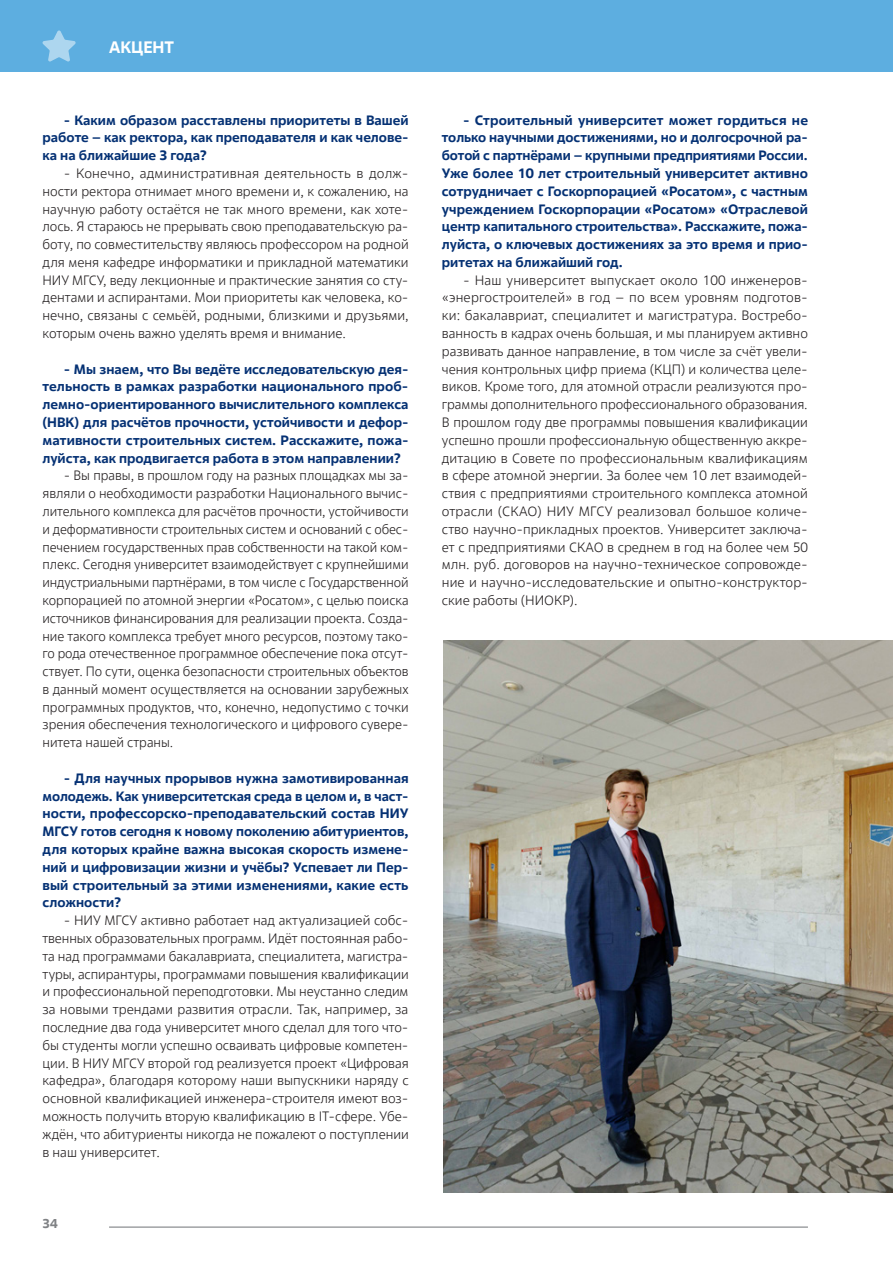
<style>
.page{position:relative;width:893px;height:1263px;background:#fff}
.page>*{position:absolute;margin:0;border:0;box-sizing:border-box;transform-origin:0 0}
.t1{font:700 16.5px "Rosatom";color:#fff}
.BASIC{font:300 13.5px/17.9px "Rosatom";color:#231f20;text-align:justify}
.BASIC-2{font:700 13.5px/17.9px "Rosatom";color:#053174;text-align:justify}
.t2{font:700 12.75px "Rosatom";color:#808285}
</style>
<div class="page">
<hr style="left:109px;top:1226px;width:699px;height:2px;background:#808285">
<div style="left:0;top:0;width:893px;height:71px;background:#5daee0"></div>
<img style="left:443px;top:640px;width:450px;height:552px">
<svg style="left:42px;top:30px;width:34px;height:32px"></svg>
<p class="t1" style="left:109px;top:37px;width:67px">АКЦЕНТ</p>
<p class="BASIC-2" style="left:43px;top:111px;width:368px;text-indent:21px">- Каким образом расставлены приоритеты в Вашей работе – как ректора, как преподавателя и как челове&shy;ка на ближайшие 3 года?</p>
<p class="BASIC" style="left:43px;top:164px;width:368px;text-indent:21px">- Конечно, административная деятельность в долж&shy;ности ректора отнимает много времени и, к сожалению, на научную работу остаётся не так много времени, как хоте&shy;лось. Я стараюсь не прерывать свою преподавательскую ра&shy;боту, по совместительству являюсь профессором на родной для меня кафедре информатики и прикладной математики НИУ МГСУ, веду лекционные и практические занятия со сту&shy;дентами и аспирантами. Мои приоритеты как человека, ко&shy;нечно, связаны с семьёй, родными, близкими и друзьями, которым очень важно уделять время и внимание.</p>
<p class="BASIC-2" style="left:43px;top:360px;width:368px;text-indent:21px">- Мы знаем, что Вы ведёте исследовательскую дея&shy;тельность в рамках разработки национального проб&shy;лемно-ориентированного вычислительного комплекса (НВК) для расчётов прочности, устойчивости и дефор&shy;мативности строительных систем. Расскажите, пожа&shy;луйста, как продвигается работа в этом направлении?</p>
<p class="BASIC" style="left:43px;top:467px;width:368px;text-indent:21px">- Вы правы, в прошлом году на разных площадках мы за&shy;являли о необходимости разработки Национального вычис&shy;лительного комплекса для расчётов прочности, устойчивости и деформативности строительных систем и оснований с обес&shy;печением государственных прав собственности на такой ком&shy;плекс. Сегодня университет взаимодействует с крупнейшими индустриальными партнёрами, в том числе с Государственной корпорацией по атомной энергии «Росатом», с целью поиска источников финансирования для реализации проекта. Созда&shy;ние такого комплекса требует много ресурсов, поэтому тако&shy;го рода отечественное программное обеспечение пока отсут&shy;ствует. По сути, оценка безопасности строительных объектов в данный момент осуществляется на основании зарубежных программных продуктов, что, конечно, недопустимо с точки зрения обеспечения технологического и цифрового сувере&shy;нитета нашей страны.</p>
<p class="BASIC-2" style="left:43px;top:769px;width:368px;text-indent:21px">- Для научных прорывов нужна замотивированная молодежь. Как университетская среда в целом и, в част&shy;ности, профессорско-преподавательский состав НИУ МГСУ готов сегодня к новому поколению абитуриентов, для которых крайне важна высокая скорость измене&shy;ний и цифровизации жизни и учёбы? Успевает ли Пер&shy;вый строительный за этими изменениями, какие есть сложности?</p>
<p class="BASIC" style="left:43px;top:912px;width:368px;text-indent:21px">- НИУ МГСУ активно работает над актуализацией собс&shy;твенных образовательных программ. Идёт постоянная рабо&shy;та над программами бакалавриата, специалитета, магистра&shy;туры, аспирантуры, программами повышения квалификации и профессиональной переподготовки. Мы неустанно следим за новыми трендами развития отрасли. Так, например, за последние два года университет много сделал для того что&shy;бы студенты могли успешно осваивать цифровые компетен&shy;ции. В НИУ МГСУ второй год реализуется проект «Цифровая кафедра», благодаря которому наши выпускники наряду с основной квалификацией инженера-строителя имеют воз&shy;можность получить вторую квалификацию в IT-сфере. Убе&shy;ждён, что абитуриенты никогда не пожалеют о поступлении в наш университет.</p>
<p class="t2" style="left:43px;top:1215px;width:17px">34</p>
<p class="BASIC-2" style="left:442px;top:111px;width:368px;text-indent:21px">- Строительный университет может гордиться не только научными достижениями, но и долгосрочной ра&shy;ботой с партнёрами – крупными предприятиями России.<br>Уже более 10 лет строительный университет активно сотрудничает с Госкорпорацией «Росатом», с частным учреждением Госкорпорации «Росатом» «Отраслевой центр капитального строительства». Расскажите, пожа&shy;луйста, о ключевых достижениях за это время и прио&shy;ритетах на ближайший год.</p>
<p class="BASIC" style="left:442px;top:271px;width:368px;text-indent:21px">- Наш университет выпускает около 100 инженеров-«энергостроителей» в год – по всем уровням подготов&shy;ки: бакалавриат, специалитет и магистратура. Востребо&shy;ванность в кадрах очень большая, и мы планируем активно развивать данное направление, в том числе за счёт увели&shy;чения контрольных цифр приема (КЦП) и количества целе&shy;виков. Кроме того, для атомной отрасли реализуются про&shy;граммы дополнительного профессионального образования.<br>В прошлом году две программы повышения квалификации успешно прошли профессиональную общественную аккре&shy;дитацию в Совете по профессиональным квалификациям в сфере атомной энергии. За более чем 10 лет взаимодей&shy;ствия с предприятиями строительного комплекса атомной отрасли (СКАО) НИУ МГСУ реализовал большое количе&shy;ство научно-прикладных проектов. Университет заключа&shy;ет с предприятиями СКАО в среднем в год на более чем 50 млн. руб. договоров на научно-техническое сопровожде&shy;ние и научно-исследовательские и опытно-конструктор&shy;ские работы (НИОКР).</p>
</div>
